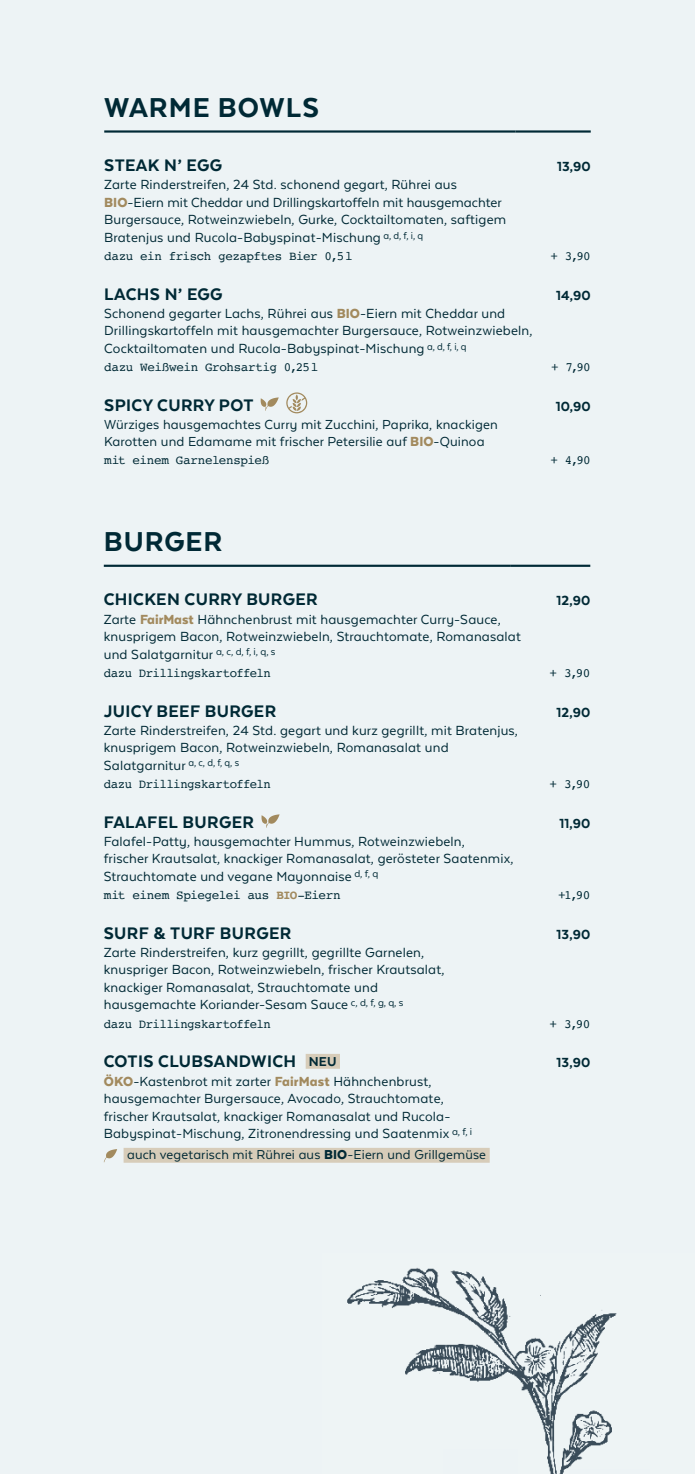
<style>
.page{position:relative;width:695px;height:1474px;background:#fff}
.page>*{position:absolute;margin:0;border:0;box-sizing:border-box;transform-origin:0 0}
.Head{font:800 31.5px "Texta Alt";letter-spacing:.03em;color:#002935}
.Gericht{font:800 19.25px "Texta Alt";letter-spacing:.02em;color:#002935}
.Fließtext_XS{font:15.22px/17.5px "Texta Alt";letter-spacing:.01em;color:#002935}
.Fließtext_XS-2{font:800 15.22px "Texta Alt";letter-spacing:.01em;color:#002935}
.Fließtext_XS-3{font:15.05px/17.5px "Texta Alt";letter-spacing:.01em;color:#002935}
.Fließtext_XS-4{font:14.88px "Texta Alt";letter-spacing:.01em;color:#002935}
.Extra{font:12.6px "Courier";letter-spacing:-.035em;color:#002935}
.s1{font-weight:900;color:#a28a5e}
.s2{font-weight:900;font-size:15.22px;color:#a28a5e}
.s3{font-weight:700;color:#a28a5e}
.s4{font-size:14.88px}
.s5{font-weight:900}
</style>
<div class="page">
<div style="left:0;top:0;width:694px;height:1473px;background:#edf3f5"></div>
<hr style="left:104px;top:130px;width:411px;height:3px;background:#002935">
<hr style="left:515px;top:130px;width:75px;height:3px;background:#002935">
<svg style="left:260px;top:397px;width:19px;height:14px"></svg>
<svg style="left:286px;top:392px;width:21px;height:21px"></svg>
<hr style="left:104px;top:564px;width:407px;height:3px;background:#002935">
<hr style="left:511px;top:564px;width:79px;height:3px;background:#002935">
<svg style="left:261px;top:814px;width:18px;height:13px"></svg>
<div style="left:305px;top:1053px;width:35px;height:15px;background:#d7ccb9"></div>
<div style="left:123px;top:1147px;width:366px;height:15px;background:#d7ccb9"></div>
<svg style="left:104px;top:1149px;width:13px;height:13px"></svg>
<img style="left:347px;top:1268px;width:270px;height:205px">
<div style="left:443px;top:1449px;width:75px;height:24px;background:#edf3f5"></div>
<div style="left:569px;top:1468px;width:80px;height:5px;background:#edf3f5"></div>
<p class="Head" style="left:104px;top:91px;width:216px">WARME BOWLS</p>
<p class="Gericht" style="left:104px;top:155px;width:119px">STEAK N’ EGG</p>
<p class="Fließtext_XS-2" style="left:557px;top:159px;width:35px">13,90</p>
<p class="Fließtext_XS" style="left:104px;top:176px;width:403px">Zarte Rinderstreifen, 24 Std. schonend gegart, Rührei aus <span class="s1">BIO</span>-Eiern mit Cheddar und Drillingskartoffeln mit hausgemachter Burgersauce, Rotweinzwiebeln, Gurke, Cocktailtomaten, saftigem Bratenjus und Rucola-Babyspinat-Mischung <sup>a,</sup> <sup>d,</sup> <sup>f,</sup> <sup>i,</sup> <sup>q</sup></p>
<p class="Extra" style="left:104px;top:246px;width:250px">dazu ein frisch gezapftes Bier 0,5l</p>
<p class="Extra" style="left:550px;top:246px;width:42px">+ 3,90</p>
<p class="Gericht" style="left:104px;top:284px;width:120px">LACHS N’ EGG</p>
<p class="Fließtext_XS-2" style="left:556px;top:287px;width:36px">14,90</p>
<p class="Fließtext_XS" style="left:104px;top:304px;width:429px">Schonend gegarter Lachs, Rührei aus <span class="s1">BIO</span>-Eiern mit Cheddar und<br>Drillingskartoffeln mit hausgemachter Burgersauce, Rotweinzwiebeln,<br>Cocktailtomaten und Rucola-Babyspinat-Mischung <sup>a,</sup> <sup>d,</sup> <sup>f,</sup> <sup>i,</sup> <sup>q</sup></p>
<p class="Extra" style="left:104px;top:357px;width:216px">dazu Weißwein Grohsartig 0,25l</p>
<p class="Extra" style="left:551px;top:357px;width:41px">+ 7,90</p>
<p class="Gericht" style="left:104px;top:395px;width:151px">SPICY CURRY POT</p>
<p class="Fließtext_XS-2" style="left:555px;top:398px;width:37px">10,90</p>
<p class="Fließtext_XS-3" style="left:104px;top:415px;width:395px">Würziges hausgemachtes Curry mit Zucchini, Paprika, knackigen<br>Karotten und Edamame mit frischer Petersilie auf <span class="s2">BIO</span>-Quinoa</p>
<p class="Extra" style="left:104px;top:451px;width:166px">mit einem Garnelenspieß</p>
<p class="Extra" style="left:550px;top:451px;width:42px">+ 4,90</p>
<p class="Head" style="left:104px;top:525px;width:120px">BURGER</p>
<p class="Gericht" style="left:104px;top:589px;width:215px">CHICKEN CURRY BURGER</p>
<p class="Fließtext_XS-2" style="left:556px;top:593px;width:35px">12,90</p>
<p class="Fließtext_XS" style="left:104px;top:610px;width:418px">Zarte <span class="s1">FairMast</span> Hähnchenbrust mit hausgemachter Curry-Sauce, knusprigem Bacon, Rotweinzwiebeln, Strauchtomate, Romanasalat und Salatgarnitur <sup>a,</sup> <sup>c,</sup> <sup>d,</sup> <sup>f,</sup> <sup>i,</sup> <sup>q,</sup> <sup>s</sup></p>
<p class="Extra" style="left:104px;top:663px;width:169px">dazu Drillingskartoffeln</p>
<p class="Extra" style="left:549px;top:663px;width:42px">+ 3,90</p>
<p class="Gericht" style="left:104px;top:701px;width:174px">JUICY BEEF BURGER</p>
<p class="Fließtext_XS-2" style="left:556px;top:704px;width:35px">12,90</p>
<p class="Fließtext_XS" style="left:104px;top:721px;width:415px">Zarte Rinderstreifen, 24 Std. gegart und kurz gegrillt, mit Bratenjus, knusprigem Bacon, Rotweinzwiebeln, Romanasalat und<br>Salatgarnitur <sup>a,</sup> <sup>c,</sup> <sup>d,</sup> <sup>f,</sup> <sup>q,</sup> <sup>s</sup></p>
<p class="Extra" style="left:104px;top:774px;width:169px">dazu Drillingskartoffeln</p>
<p class="Extra" style="left:549px;top:774px;width:42px">+ 3,90</p>
<p class="Gericht" style="left:104px;top:812px;width:152px">FALAFEL BURGER</p>
<p class="Fließtext_XS-2" style="left:559px;top:815px;width:32px">11,90</p>
<p class="Fließtext_XS" style="left:104px;top:832px;width:411px">Falafel-Patty, hausgemachter Hummus, Rotweinzwiebeln,<br>frischer Krautsalat, knackiger Romanasalat, gerösteter Saatenmix,<br>Strauchtomate und vegane Mayonnaise <sup>d,</sup> <sup>f,</sup> <sup>q</sup></p>
<p class="Extra" style="left:104px;top:885px;width:238px">mit einem Spiegelei aus <span class="s3">BIO</span>-Eiern</p>
<p class="Extra" style="left:558px;top:885px;width:34px">+1,90</p>
<p class="Gericht" style="left:104px;top:923px;width:189px">SURF &amp; TURF BURGER</p>
<p class="Fließtext_XS-2" style="left:556px;top:926px;width:35px">13,90</p>
<p class="Fließtext_XS" style="left:104px;top:943px;width:342px">Zarte Rinderstreifen, kurz gegrillt, gegrillte Garnelen, knuspriger Bacon, Rotweinzwiebeln, frischer Krautsalat, knackiger Romanasalat, Strauchtomate und hausgemachte Koriander-Sesam Sauce <sup>c,</sup> <sup>d,</sup> <sup>f,</sup> <sup>g,</sup> <sup>q,</sup> <sup>s</sup></p>
<p class="Extra" style="left:104px;top:1014px;width:169px">dazu Drillingskartoffeln</p>
<p class="Extra" style="left:549px;top:1014px;width:42px">+ 3,90</p>
<p class="Gericht" style="left:104px;top:1051px;width:234px">COTIS CLUBSANDWICH <span class="s4">NEU</span></p>
<p class="Fließtext_XS-2" style="left:556px;top:1054px;width:35px">13,90</p>
<p class="Fließtext_XS" style="left:104px;top:1072px;width:370px"><span class="s1">ÖKO</span>-Kastenbrot mit zarter <span class="s1">FairMast</span> Hähnchenbrust, hausgemachter Burgersauce, Avocado, Strauchtomate, frischer Krautsalat, knackiger Romanasalat und Rucola-Babyspinat-Mischung, Zitronendressing und Saatenmix <sup>a,</sup> <sup>f,</sup> <sup>i</sup></p>
<p class="Fließtext_XS-4" style="left:127px;top:1146px;width:360px">auch vegetarisch mit Rührei aus <span class="s5">BIO</span>-Eiern und Grillgemüse</p>
</div>
